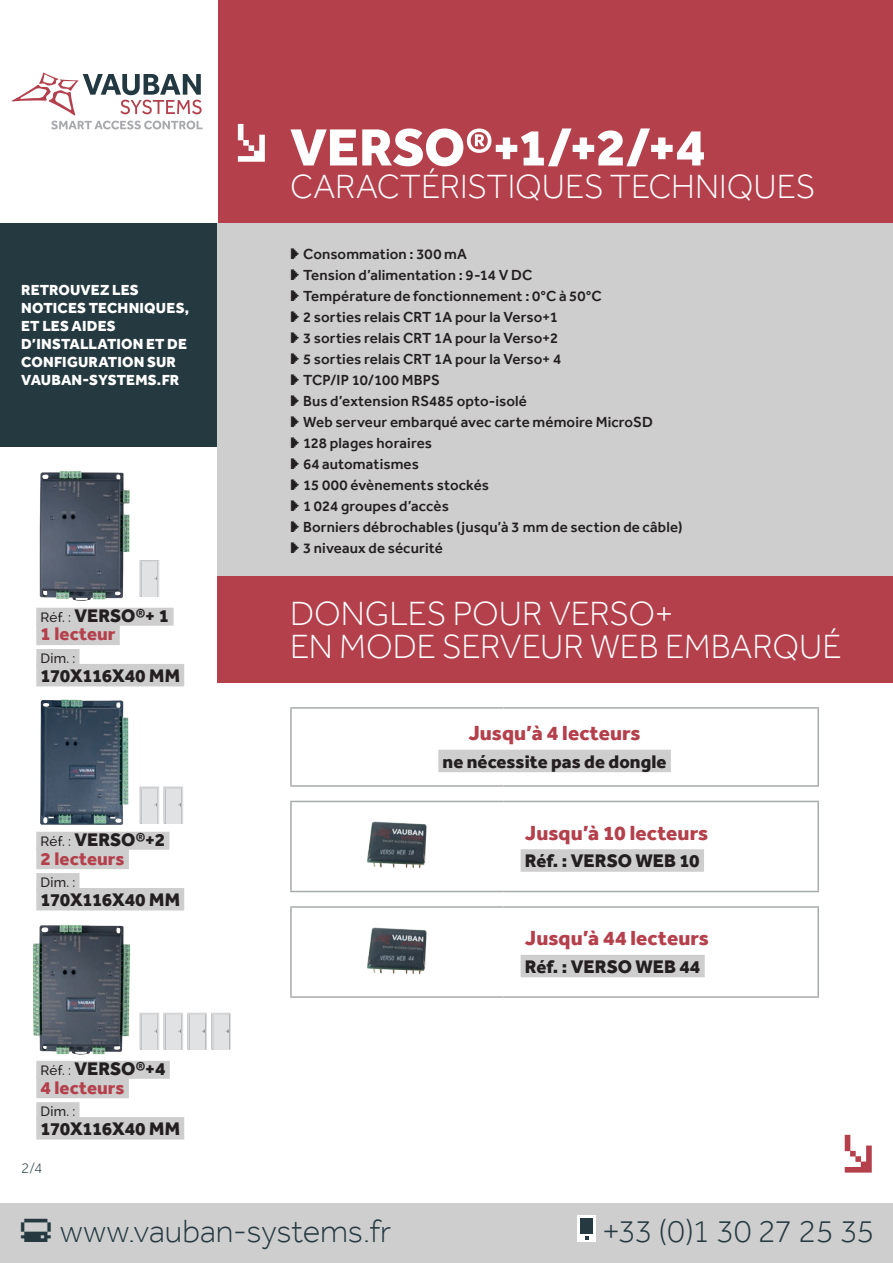
<style>
.page{position:relative;width:893px;height:1263px;background:#fff}
.page>*{position:absolute;margin:0;border:0;box-sizing:border-box;transform-origin:0 0}
.t1{font:800 54px "Effra Trial";letter-spacing:-.005em;color:#fff}
.t2{font:54px "DS Sys Bat Bit";color:#fff}
.t3{font:54px "DS Sys Bat Bit";color:#b4404c}
.t4{font:300 34.5px/33px "Effra Trial";letter-spacing:-.005em;color:#fff}
.t5{font:300 33px "Effra Trial";letter-spacing:-.01em;color:#243940}
.t6{font:800 21px "Effra Trial";letter-spacing:.005em;color:#b4404c}
.t7{font:800 18.75px/18.8px "Effra Trial";color:#231f20}
.t8{font:800 18.75px/18.8px "Effra Trial";letter-spacing:.005em;color:#b4404c}
.t9{font:800 18.75px "Effra Trial";letter-spacing:-.02em;color:#231f20}
.t10{font:500 15px/21px "Effra Trial";letter-spacing:.01em;color:#231f20}
.t11{font:800 15px/18px "Effra Trial";letter-spacing:.01em;color:#fff}
.t12{font:300 15px "Effra Trial";color:#243940}
.t13{font:500 13.5px "Raleway";letter-spacing:.015em;color:#231f20}
.s1{font-family:"Raleway";font-weight:500;font-size:13.5px}
.s2{color:#b4404c}
.s3{font-family:"Raleway";font-weight:500;font-size:13.5px;color:#231f20}
.s4{color:#231f20}
.s5{font-family:"DS Sys Bat Bit";font-weight:400}
</style>
<div class="page">
<div style="left:0;top:1203px;width:893px;height:60px;background:#cecece"></div>
<div style="left:577px;top:1215px;width:19px;height:27px;background:#fff"></div>
<div style="left:580px;top:1218px;width:13px;height:16px;background:#243940"></div>
<div style="left:0;top:0;width:893px;height:223px;background:#b4404c"></div>
<div style="left:0;top:223px;width:218px;height:223px;background:#243940"></div>
<div style="left:0;top:0;width:218px;height:223px;background:#fff"></div>
<svg style="left:11px;top:73px;width:191px;height:56px"></svg>
<div style="left:218px;top:223px;width:675px;height:353px;background:#cecece"></div>
<div style="left:36px;top:1061px;width:134px;height:18px;background:#cecece"></div>
<div style="left:36px;top:1076px;width:93px;height:22px;background:#cecece"></div>
<div style="left:36px;top:1102px;width:44px;height:18px;background:#cecece"></div>
<div style="left:36px;top:1117px;width:148px;height:22px;background:#cecece"></div>
<img style="left:32px;top:925px;width:99px;height:130px">
<svg style="left:140px;top:1013px;width:91px;height:36px;background:#dfe0e2"></svg>
<div style="left:36px;top:832px;width:133px;height:18px;background:#cecece"></div>
<div style="left:36px;top:847px;width:93px;height:22px;background:#cecece"></div>
<div style="left:36px;top:873px;width:44px;height:18px;background:#cecece"></div>
<div style="left:36px;top:888px;width:148px;height:22px;background:#cecece"></div>
<img style="left:40px;top:699px;width:89px;height:126px">
<svg style="left:140px;top:786px;width:43px;height:37px;background:#dedfe1"></svg>
<div style="left:36px;top:608px;width:138px;height:18px;background:#cecece"></div>
<div style="left:36px;top:623px;width:84px;height:22px;background:#cecece"></div>
<div style="left:36px;top:649px;width:44px;height:18px;background:#cecece"></div>
<div style="left:36px;top:664px;width:148px;height:22px;background:#cecece"></div>
<img style="left:39px;top:471px;width:91px;height:130px">
<svg style="left:140px;top:560px;width:19px;height:37px"></svg>
<div style="left:218px;top:576px;width:675px;height:106px;background:#b4404c"></div>
<hr style="left:290px;top:801px;width:214px;height:1px;background:#a7aaaa">
<hr style="left:290px;top:802px;width:2px;height:89px;background:#a7aaaa">
<hr style="left:504px;top:801px;width:315px;height:1px;background:#a7aaaa">
<hr style="left:817px;top:802px;width:2px;height:89px;background:#a7aaaa">
<hr style="left:290px;top:891px;width:214px;height:1px;background:#a7aaaa">
<hr style="left:504px;top:891px;width:315px;height:1px;background:#a7aaaa">
<hr style="left:290px;top:906px;width:214px;height:2px;background:#a7aaaa">
<hr style="left:290px;top:908px;width:2px;height:88px;background:#a7aaaa">
<hr style="left:504px;top:906px;width:315px;height:2px;background:#a7aaaa">
<hr style="left:817px;top:908px;width:2px;height:88px;background:#a7aaaa">
<hr style="left:290px;top:996px;width:214px;height:2px;background:#a7aaaa">
<hr style="left:504px;top:996px;width:315px;height:2px;background:#a7aaaa">
<hr style="left:290px;top:707px;width:214px;height:2px;background:#a7aaaa">
<hr style="left:290px;top:709px;width:2px;height:76px;background:#a7aaaa">
<hr style="left:504px;top:707px;width:315px;height:2px;background:#a7aaaa">
<hr style="left:817px;top:709px;width:2px;height:76px;background:#a7aaaa">
<hr style="left:290px;top:785px;width:214px;height:2px;background:#a7aaaa">
<hr style="left:504px;top:785px;width:315px;height:2px;background:#a7aaaa">
<div style="left:438px;top:750px;width:233px;height:22px;background:#cecece"></div>
<img style="left:367px;top:821px;width:60px;height:48px">
<div style="left:521px;top:849px;width:183px;height:23px;background:#cecece"></div>
<img style="left:367px;top:927px;width:60px;height:48px">
<div style="left:521px;top:955px;width:184px;height:22px;background:#cecece"></div>
<p class="t11" style="left:21px;top:281px;width:169px">RETROUVEZ LES<br>NOTICES TECHNIQUES,<br>ET LES AIDES<br>D’INSTALLATION ET DE<br>CONFIGURATION SUR<br>VAUBAN-SYSTEMS.FR</p>
<p class="t7" style="left:41px;top:606px;width:130px"><span class="s1">Réf. :</span> VERSO®+ 1<br><span class="s2">1 lecteur</span></p>
<p class="t13" style="left:41px;top:650px;width:36px">Dim. :</p>
<p class="t9" style="left:41px;top:664px;width:141px">170X116X40 MM</p>
<p class="t8" style="left:41px;top:830px;width:126px"><span class="s3">Réf. :</span> <span class="s4">VERSO®+2<br></span>2 lecteurs</p>
<p class="t13" style="left:41px;top:874px;width:36px">Dim. :</p>
<p class="t9" style="left:41px;top:888px;width:141px">170X116X40 MM</p>
<p class="t8" style="left:41px;top:1059px;width:126px"><span class="s3">Réf. :</span> <span class="s4">VERSO®+4<br></span>4 lecteurs</p>
<p class="t13" style="left:41px;top:1103px;width:36px">Dim. :</p>
<p class="t9" style="left:41px;top:1117px;width:141px">170X116X40 MM</p>
<p class="t12" style="left:21px;top:1159px;width:23px">2/4</p>
<h1 class="t2" style="left:238px;top:111px;width:34px">Æ</h1>
<h1 class="t1" style="left:290px;top:115px;width:417px">VERSO®+1/+2/+4</h1>
<h2 class="t4" style="left:290px;top:170px;width:526px">CARACTÉRISTIQUES TECHNIQUES</h2>
<p class="t10" style="left:291px;top:243px;width:393px"><span class="s5">X</span> Consommation : 300 mA<br><span class="s5">X</span> Tension d’alimentation : 9-14 V DC<br><span class="s5">X</span> Température de fonctionnement : 0°C à 50°C<br><span class="s5">X</span> 2 sorties relais CRT 1A pour la Verso+1<br><span class="s5">X</span> 3 sorties relais CRT 1A pour la Verso+2<br><span class="s5">X</span> 5 sorties relais CRT 1A pour la Verso+ 4<br><span class="s5">X</span> TCP/IP 10/100 MBPS<br><span class="s5">X</span> Bus d’extension RS485 opto-isolé<br><span class="s5">X</span> Web serveur embarqué avec carte mémoire MicroSD<br><span class="s5">X</span> 128 plages horaires<br><span class="s5">X</span> 64 automatismes<br><span class="s5">X</span> 15 000 évènements stockés<br><span class="s5">X</span> 1 024 groupes d’accès<br><span class="s5">X</span> Borniers débrochables (jusqu’à 3 mm de section de câble)<br><span class="s5">X</span> 3 niveaux de sécurité</p>
<h2 class="t4" style="left:290px;top:596px;width:553px">DONGLES POUR VERSO+<br>EN MODE SERVEUR WEB EMBARQUÉ</h2>
<h3 class="t6" style="left:468px;top:721px;width:174px">Jusqu’à 4 lecteurs</h3>
<p class="t7" style="left:443px;top:752px;width:226px">ne nécessite pas de dongle</p>
<h3 class="t6" style="left:525px;top:820px;width:185px">Jusqu’à 10 lecteurs</h3>
<p class="t7" style="left:525px;top:851px;width:176px">Réf. : VERSO WEB 10</p>
<h3 class="t6" style="left:525px;top:926px;width:186px">Jusqu’à 44 lecteurs</h3>
<p class="t7" style="left:525px;top:957px;width:177px">Réf. : VERSO WEB 44</p>
<h1 class="t3" style="left:845px;top:1122px;width:34px">Æ</h1>
<h3 class="t5" style="left:21px;top:1211px;width:372px"><span class="s5">E</span> www.vauban-systems.fr</h3>
<h3 class="t5" style="left:602px;top:1211px;width:274px">+33 (0)1 30 27 25 35</h3>
</div>
